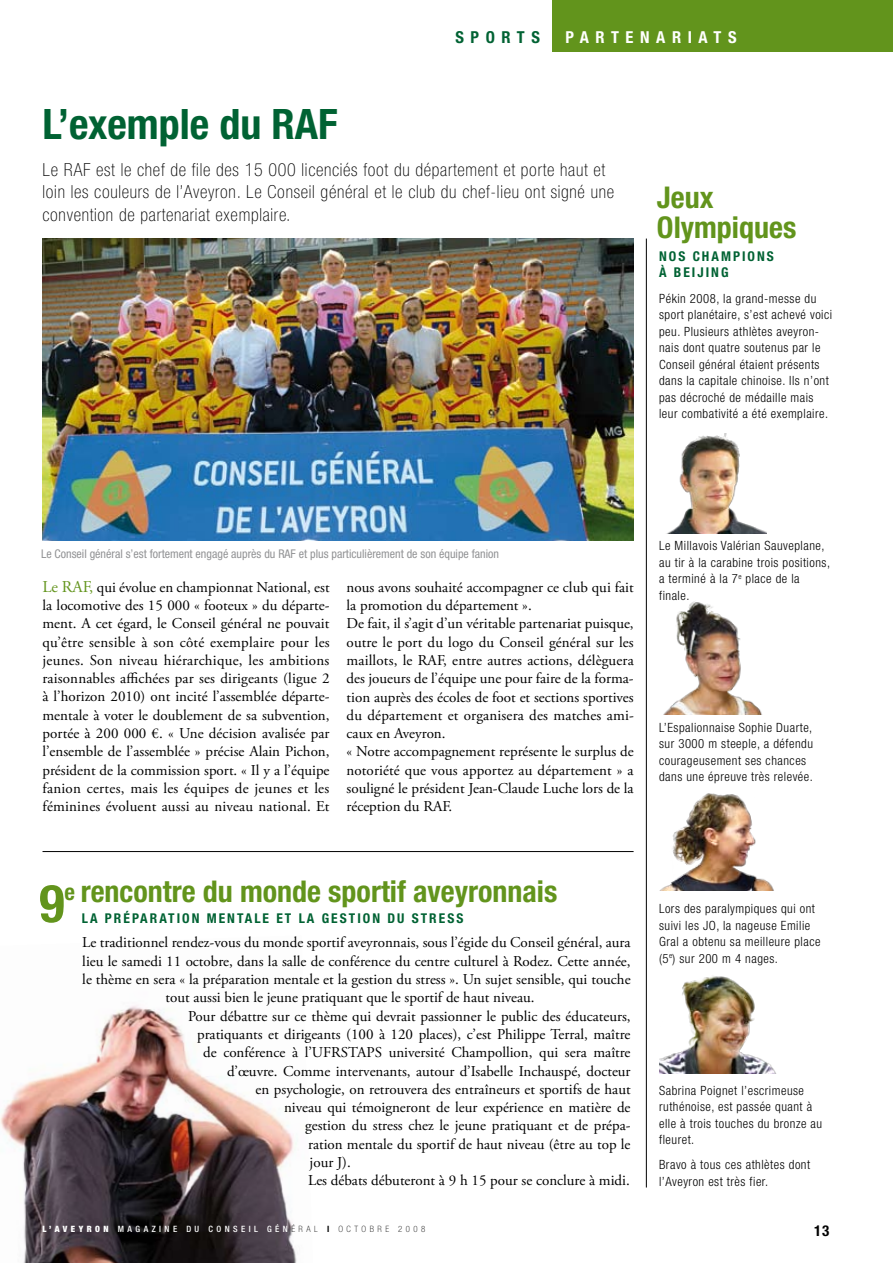
<style>
.page{position:relative;width:893px;height:1263px;background:#fff}
.page>*{position:absolute;margin:0;border:0;box-sizing:border-box;transform-origin:0 0}
.t1{font:700 condensed 52.2px "Helvetica Neue";color:#62941c}
.t2{font:700 condensed 42px "Helvetica Neue";color:#006233}
.t3{font:700 condensed 30px/30px "Helvetica Neue";color:#62941c}
.t4{font:700 condensed 22.8px "Helvetica Neue";color:#62941c}
.t5{font:100 condensed 18px/22.5px "Helvetica Neue";letter-spacing:.04em;color:#000}
.t6{font:700 condensed 16.5px "Helvetica Neue";letter-spacing:.4em;color:#fff}
.t7{font:700 condensed 16.5px "Helvetica Neue";letter-spacing:.4em;color:#006233}
.t8{font:15px/18.3px "Adobe Garamond Pro";color:#000;text-align:justify}
.t9{font:700 condensed 15px "Helvetica Neue";color:#000}
.t10{font:700 condensed 13.5px "Helvetica Neue";letter-spacing:.15em;color:#006233}
.t11{font:300 condensed 12.75px/16.5px "Helvetica Neue";letter-spacing:.04em;color:#000}
.t12{font:condensed 12px "Helvetica Neue";color:#929395}
.t13{font:500 condensed 8.7px "Helvetica Neue";letter-spacing:.4em;color:#fff}
.s1{font-size:16.5px;color:#62941c}
.s2{font-weight:900}
.s3{font-weight:100;color:#000}
.s4{font-weight:700;color:#000}
</style>
<div class="page">
<img style="left:0;top:1005px;width:297px;height:258px">
<div style="left:553px;top:0;width:340px;height:51px;background:#62941c"></div>
<hr style="left:646px;top:239px;width:1px;height:948px;background:#000">
<hr style="left:43px;top:851px;width:591px;height:1px;background:#000">
<img style="left:42px;top:239px;width:591px;height:301px">
<img style="left:659px;top:976px;width:118px;height:98px">
<img style="left:664px;top:601px;width:98px;height:113px">
<img style="left:659px;top:793px;width:115px;height:98px">
<img style="left:668px;top:434px;width:98px;height:99px">
<h2 class="t2" style="left:43px;top:99px;width:297px">L’exemple du RAF</h2>
<p class="t7" style="left:455px;top:27px;width:86px">SPORTS</p>
<p class="t6" style="left:566px;top:27px;width:173px">PARTENARIATS</p>
<p class="t5" style="left:43px;top:158px;width:573px">Le RAF est le chef de file des 15 000 licenciés foot du département et porte haut et loin les couleurs de l’Aveyron. Le Conseil général et le club du chef-lieu ont signé une convention de partenariat exemplaire.</p>
<h3 class="t3" style="left:657px;top:182px;width:141px">Jeux<br>Olympiques</h3>
<p class="t10" style="left:659px;top:248px;width:44px">Nos champi</p>
<p class="t10" style="left:748px;top:248px;width:19px">ons</p>
<p class="t10" style="left:659px;top:264px;width:24px">à Beijin</p>
<p class="t10" style="left:721px;top:264px;width:9px">g</p>
<p class="t11" style="left:659px;top:290px;width:175px">Pékin 2008, la grand-messe du sport planétaire, s’est achevé voici peu. Plusieurs athlètes aveyron&shy;nais dont quatre soutenus par le Conseil général étaient présents dans la capitale chinoise. Ils n’ont pas décroché de médaille mais leur combativité a été exemplaire.</p>
<p class="t12" style="left:41px;top:547px;width:460px">Le Conseil général s’est fortement engagé auprès du RAF et plus particulièrement de son équipe fanion</p>
<p class="t8" style="left:43px;top:578px;width:289px"><span class="s1">Le RAF,</span> qui évolue en championnat National, est la locomotive des 15 000 « footeux » du départe&shy;ment. A cet égard, le Conseil général ne pouvait qu’être sensible à son côté exemplaire pour les jeunes. Son niveau hiérarchique, les ambitions raisonnables affichées par ses dirigeants (ligue 2 à l’horizon 2010) ont incité l’assemblée départe&shy;mentale à voter le doublement de sa subvention, portée à 200 000 €. « Une décision avalisée par l’ensemble de l’assemblée » précise Alain Pichon, président de la commission sport. « Il y a l’équipe fanion certes, mais les équipes de jeunes et les féminines évoluent aussi au niveau national. Et</p>
<p class="t8" style="left:347px;top:578px;width:289px;text-align:left">nous avons souhaité accompagner ce club qui fait la promotion du département ».<br>De fait, il s’agit d’un véritable partenariat puisque, outre le port du logo du Conseil général sur les maillots, le RAF, entre autres actions, délèguera des joueurs de l’équipe une pour faire de la forma&shy;tion auprès des écoles de foot et sections sportives du département et organisera des matches ami&shy;caux en Aveyron.<br>« Notre accompagnement représente le surplus de notoriété que vous apportez au département » a souligné le président Jean-Claude Luche lors de la réception du RAF.</p>
<p class="t11" style="left:659px;top:537px;width:173px">Le Millavois Valérian Sauveplane, au tir à la carabine trois positions, a terminé à la 7<sup>e</sup> place de la finale.</p>
<p class="t11" style="left:659px;top:719px;width:155px">L’Espalionnaise Sophie Duarte, sur 3000 m steeple, a défendu courageusement ses chances dans une épreuve très relevée.</p>
<h3 class="t3" style="left:81px;top:876px;width:478px">rencontre du monde sportif aveyronnais</h3>
<h1 class="t1" style="left:39px;top:872px;width:27px">9</h1>
<h3 class="t4" style="left:64px;top:878px;width:12px">e</h3>
<p class="t10" style="left:82px;top:910px;width:33px">La préparati</p>
<p class="t10" style="left:182px;top:910px;width:35px">on mentale</p>
<p class="t10" style="left:276px;top:910px;width:63px">et la gesti</p>
<p class="t10" style="left:363px;top:910px;width:59px">ondu stress</p>
<p class="t8" style="left:82px;top:934px;width:550px">Le traditionnel rendez-vous du monde sportif aveyronnais, sous l’égide du Conseil général, aura</p>
<p class="t8" style="left:82px;top:952px;width:550px">lieu le samedi 11 octobre, dans la salle de conférence du centre culturel à Rodez. Cette année,</p>
<p class="t8" style="left:82px;top:971px;width:550px">le thème en sera « la préparation mentale et la gestion du stress ». Un sujet sensible, qui touche</p>
<p class="t8" style="left:166px;top:989px;width:371px">tout aussi bien le jeune pratiquant que le sportif de haut niveau.</p>
<p class="t8" style="left:188px;top:1007px;width:444px">Pour débattre sur ce thème qui devrait passionner le public des éducateurs,</p>
<p class="t8" style="left:197px;top:1025px;width:435px">pratiquants et dirigeants (100 à 120 places), c’est Philippe Terral, maître</p>
<p class="t8" style="left:203px;top:1044px;width:429px">de conférence à l’UFRSTAPS université Champollion, qui sera maître</p>
<p class="t8" style="left:227px;top:1062px;width:405px">d’œuvre. Comme intervenants, autour d’Isabelle Inchauspé, docteur</p>
<p class="t8" style="left:256px;top:1080px;width:377px">en psychologie, on retrouvera des entraîneurs et sportifs de haut</p>
<p class="t8" style="left:284px;top:1099px;width:348px">niveau qui témoigneront de leur expérience en matière de</p>
<p class="t8" style="left:305px;top:1117px;width:327px">gestion du stress chez le jeune pratiquant et de prépa-</p>
<p class="t8" style="left:308px;top:1135px;width:324px">ration mentale du sportif de haut niveau (être au top le</p>
<p class="t8" style="left:310px;top:1153px;width:43px">jour J).</p>
<p class="t8" style="left:308px;top:1172px;width:323px">Les débats débuteront à 9 h 15 pour se conclure à midi.</p>
<p class="t11" style="left:659px;top:900px;width:163px">Lors des paralympiques qui ont suivi les JO, la nageuse Emilie<br>Gral a obtenu sa meilleure place (5<sup>e</sup>) sur 200 m 4 nages.</p>
<p class="t11" style="left:659px;top:1082px;width:165px">Sabrina Poignet l’escrimeuse ruthénoise, est passée quant à elle à trois touches du bronze au fleuret.</p>
<p class="t11" style="left:659px;top:1156px;width:153px">Bravo à tous ces athlètes dont l’Aveyron est très fier.</p>
<p class="t13" style="left:43px;top:1223px;width:384px"><span class="s2">L’AVEYRON</span> MAGAZINE DU CONSEIL GÉN<span class="s3">ÉRAL</span> <span class="s4">I</span> <span class="s3">OCTOBRE 2008</span></p>
<p class="t9" style="left:814px;top:1222px;width:16px">13</p>
</div>
